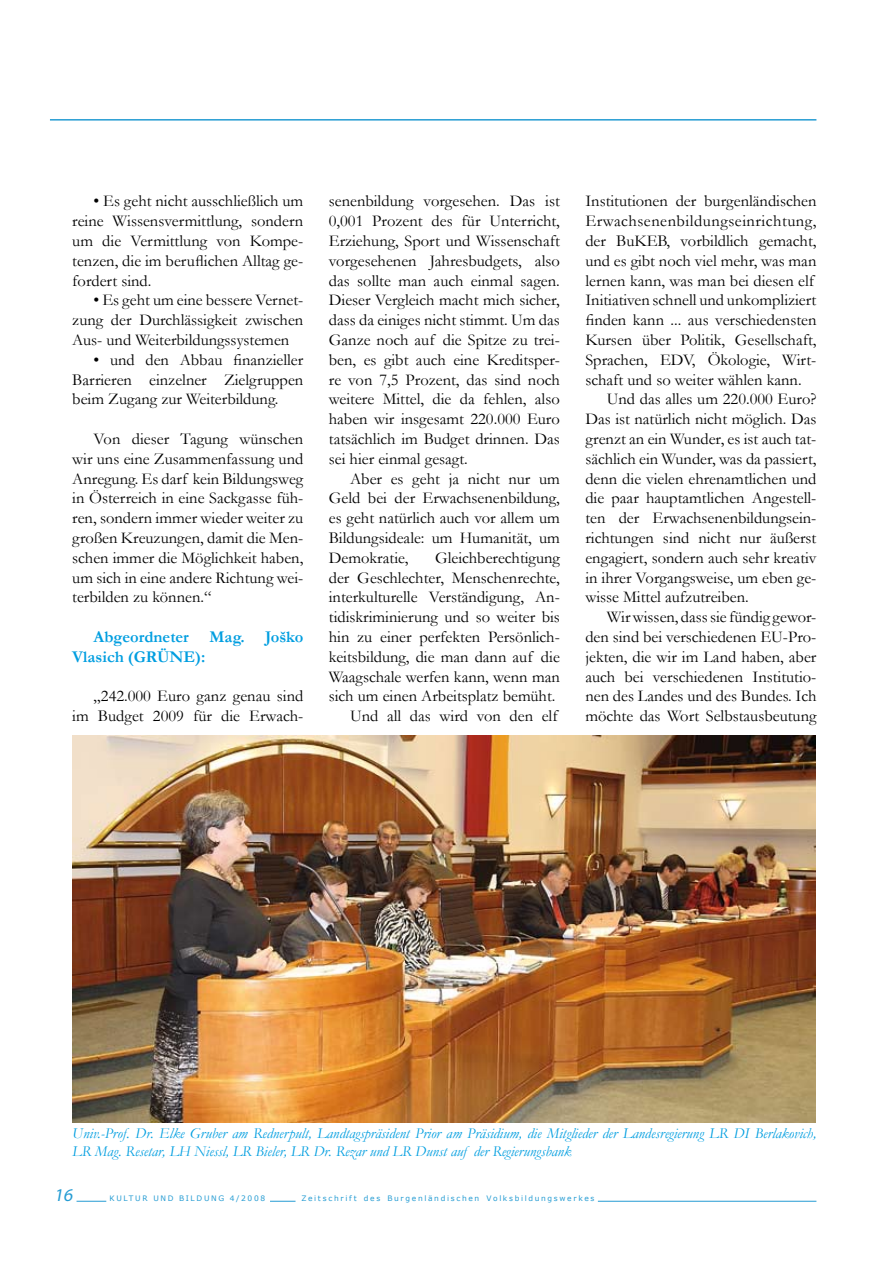
<style>
.page{position:relative;width:893px;height:1263px;background:#fff}
.page>*{position:absolute;margin:0;border:0;box-sizing:border-box;transform-origin:0 0}
.t1{font:italic 18px "Myriad Pro";color:#259cd3}
.t2{font:16.5px/19.8px "Garamond";color:#000;text-align:justify}
.t3{font:700 16.5px/19.8px "Garamond";color:#009ee0}
.t4{font:16.5px "Garamond";letter-spacing:.03em;color:#000}
.t5{font:italic 15px/18px "Garamond";color:#009ee0}
.t6{font:7.5px "Verdana";letter-spacing:.225em;color:#259cd3}
</style>
<div class="page">
<hr style="left:50px;top:119px;width:766px;height:2px;background:#259cd3">
<hr style="left:598px;top:1201px;width:218px;height:1px;background:#259cd3">
<svg style="left:270px;top:1201px;width:26px;height:1px"></svg>
<svg style="left:77px;top:1201px;width:29px;height:1px"></svg>
<img style="left:72px;top:736px;width:743px;height:387px">
<p class="t2" style="left:72px;top:191px;width:233px;text-indent:21px">• Es geht nicht ausschließlich um reine Wissensvermittlung, sondern um die Vermittlung von Kompe&shy;tenzen, die im beruflichen Alltag ge&shy;fordert sind.</p>
<p class="t2" style="left:72px;top:290px;width:233px;text-indent:21px">• Es geht um eine bessere Vernet&shy;zung der Durchlässigkeit zwischen Aus- und Weiterbildungssystemen</p>
<p class="t2" style="left:72px;top:349px;width:233px;text-indent:21px">• und den Abbau finanzieller Barrieren einzelner Zielgruppen beim Zugang zur Weiterbildung.</p>
<p class="t2" style="left:72px;top:428px;width:233px;text-indent:21px">Von dieser Tagung wünschen wir uns eine Zusammenfassung und Anregung. Es darf kein Bildungsweg in Österreich in eine Sackgasse füh&shy;ren, sondern immer wieder weiter zu großen Kreuzungen, damit die Men&shy;schen immer die Möglichkeit haben, um sich in eine andere Richtung wei&shy;terbilden zu können.“</p>
<p class="t3" style="left:72px;top:627px;width:233px;text-indent:21px">Abgeordneter Mag. Joško<br>Vlasich (GRÜNE):</p>
<p class="t2" style="left:72px;top:686px;width:233px;text-align:right">„242.000 Euro ganz genau sind<br>im Budget 2009 für die Erwach-</p>
<p class="t2" style="left:329px;top:191px;width:233px">senenbildung vorgesehen. Das ist 0,001 Prozent des für Unterricht, Erziehung, Sport und Wissenschaft vorgesehenen Jahresbudgets, also das sollte man auch einmal sagen.<br>Dieser Vergleich macht mich sicher, dass da einiges nicht stimmt. Um das Ganze noch auf die Spitze zu trei&shy;ben, es gibt auch eine Kreditsper&shy;re von 7,5 Prozent, das sind noch weitere Mittel, die da fehlen, also haben wir insgesamt 220.000 Euro tatsächlich im Budget drinnen. Das sei hier einmal gesagt.</p>
<p class="t2" style="left:329px;top:468px;width:233px;text-indent:21px">Aber es geht ja nicht nur um Geld bei der Erwachsenenbildung, es geht natürlich auch vor allem um Bildungsideale: um Humanität, um Demokratie,</p>
<p class="t2" style="left:329px;top:547px;width:233px;text-align:right">Gleichberechtigung<br>der Geschlechter, Menschenrechte, interkulturelle Verständigung, An&shy;tidiskriminierung und so weiter bis hin zu einer perfekten Persönlich&shy;keitsbildung, die man dann auf die<br>Waagschale werfen kann, wenn man sich um einen Arbeitsplatz bemüht.<br>Und all das wird von den elf</p>
<p class="t2" style="left:585px;top:191px;width:233px">Institutionen der burgenländischen</p>
<p class="t4" style="left:585px;top:210px;width:233px">Erwachsenenbildungseinrichtung,</p>
<p class="t2" style="left:585px;top:230px;width:233px">der BuKEB, vorbildlich gemacht,</p>
<p class="t2" style="left:585px;top:250px;width:232px">und es gibt noch viel mehr, was man</p>
<p class="t2" style="left:585px;top:270px;width:230px">lernen kann, was man bei diesen elf</p>
<p class="t2" style="left:585px;top:290px;width:233px">Initiativen schnell und unkompliziert</p>
<p class="t2" style="left:585px;top:310px;width:233px">finden kann ... aus verschiedensten</p>
<p class="t2" style="left:585px;top:329px;width:233px">Kursen über Politik, Gesellschaft,</p>
<p class="t2" style="left:585px;top:349px;width:233px">Sprachen, EDV, Ökologie, Wirt-</p>
<p class="t2" style="left:585px;top:369px;width:218px">schaft und so weiter wählen kann.</p>
<p class="t2" style="left:607px;top:389px;width:211px">Und das alles um 220.000 Euro?</p>
<p class="t2" style="left:585px;top:409px;width:233px">Das ist natürlich nicht möglich. Das</p>
<p class="t2" style="left:585px;top:428px;width:233px">grenzt an ein Wunder, es ist auch tat-</p>
<p class="t2" style="left:585px;top:448px;width:233px">sächlich ein Wunder, was da passiert,</p>
<p class="t2" style="left:585px;top:468px;width:233px">denn die vielen ehrenamtlichen und</p>
<p class="t2" style="left:585px;top:488px;width:233px">die paar hauptamtlichen Angestell-</p>
<p class="t2" style="left:585px;top:508px;width:233px">ten der Erwachsenenbildungsein-</p>
<p class="t2" style="left:585px;top:527px;width:233px">richtungen sind nicht nur äußerst</p>
<p class="t2" style="left:585px;top:547px;width:233px">engagiert, sondern auch sehr kreativ</p>
<p class="t2" style="left:585px;top:567px;width:233px">in ihrer Vorgangsweise, um eben ge-</p>
<p class="t2" style="left:585px;top:587px;width:165px">wisse Mittel aufzutreiben.</p>
<p class="t2" style="left:607px;top:607px;width:211px">Wir wissen, dass sie fündig gewor-</p>
<p class="t2" style="left:585px;top:626px;width:233px">den sind bei verschiedenen EU-Pro-</p>
<p class="t2" style="left:585px;top:646px;width:233px">jekten, die wir im Land haben, aber</p>
<p class="t2" style="left:585px;top:666px;width:233px">auch bei verschiedenen Institutio-</p>
<p class="t2" style="left:585px;top:686px;width:232px">nen des Landes und des Bundes. Ich</p>
<p class="t2" style="left:585px;top:706px;width:233px">möchte das Wort Selbstausbeutung</p>
<p class="t5" style="left:72px;top:1124px;width:746px">Univ.-Prof. Dr. Elke Gruber am Rednerpult, Landtagspräsident Prior am Präsidium, die Mitglieder der Landesregierung LR DI Berlakovich,<br>LR Mag. Resetar, LH Niessl, LR Bieler, LR Dr. Rezar und LR Dunst auf der Regierungsbank</p>
<p class="t1" style="left:54px;top:1184px;width:24px">16</p>
<p class="t6" style="left:109px;top:1193px;width:157px">KULTUR UND BILDUNG 4/2008</p>
<p class="t6" style="left:301px;top:1193px;width:295px">Zeitschrift des Burgenländischen Volksbildungswerkes</p>
</div>
